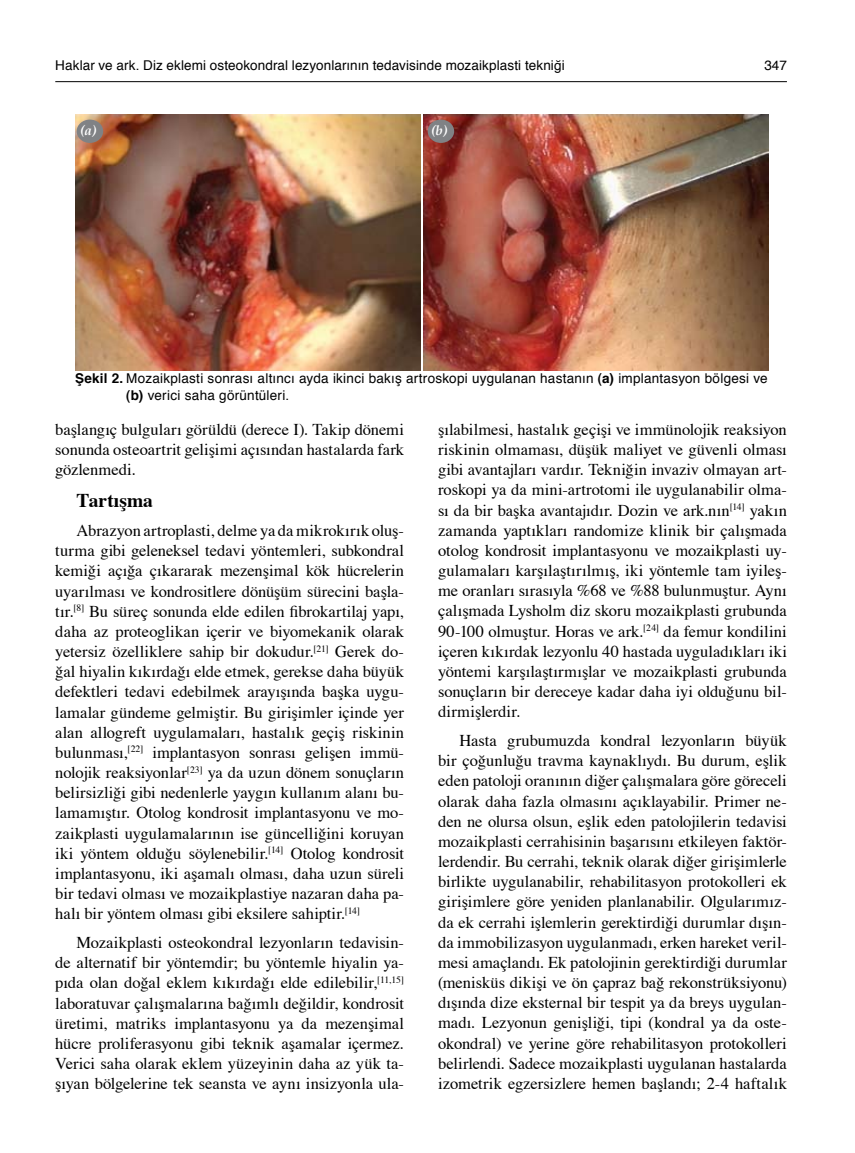
<style>
.page{position:relative;width:855px;height:1153px;background:#fff}
.page>*{position:absolute;margin:0;border:0;box-sizing:border-box;transform-origin:0 0}
.t1{font:700 19.5px "Times";letter-spacing:.005em;color:#000}
.t2{font:16.5px/20.1px "Times";color:#000;text-align:justify}
.t3{font:13.5px/16.2px "Helvetica";letter-spacing:.015em;color:#000}
.t4{font:italic 700 13.5px "Palatino";color:#fff}
.s1{font-weight:700}
</style>
<div class="page">
<hr style="left:55px;top:81px;width:732px;height:1px;background:#000">
<img style="left:75px;top:115px;width:345px;height:255px">
<img style="left:424px;top:115px;width:345px;height:255px">
<div style="left:77px;top:120px;width:26px;height:23px;background:#808285;border-radius:50%"></div>
<div style="left:428px;top:120px;width:26px;height:23px;background:#808285;border-radius:50%"></div>
<p class="t3" style="left:55px;top:56px;width:511px">Haklar ve ark. Diz eklemi osteokondral lezyonlarının tedavisinde mozaikplasti tekniği</p>
<p class="t3" style="left:764px;top:57px;width:24px">347</p>
<p class="t4" style="left:80px;top:119px;width:18px">(a)</p>
<p class="t4" style="left:431px;top:119px;width:17px">(b)</p>
<p class="t3" style="left:126px;top:370px;width:643px;text-indent:-51px"><span class="s1">Şekil 2.</span> Mozaikplasti sonrası altıncı ayda ikinci bakış artroskopi uygulanan hastanın <span class="s1">(a)</span> implantasyon bölgesi ve <span class="s1">(b)</span> verici saha görüntüleri.</p>
<p class="t2" style="left:55px;top:418px;width:350px">başlangıç bulguları görüldü (derece I). Takip dönemi sonunda osteoartrit gelişimi açısından hastalarda fark gözlenmedi.</p>
<p class="t1" style="left:77px;top:482px;width:78px">Tartışma</p>
<p class="t2" style="left:55px;top:519px;width:350px;text-indent:21px">Abrazyon artroplasti, delme ya da mikrokırık oluş&shy;turma gibi geleneksel tedavi yöntemleri, subkondral kemiği açığa çıkararak mezenşimal kök hücrelerin uyarılması ve kondrositlere dönüşüm sürecini başla&shy;tır.<sup>[8]</sup> Bu süreç sonunda elde edilen fibrokartilaj yapı, daha az proteoglikan içerir ve biyomekanik olarak yetersiz özelliklere sahip bir dokudur.<sup>[21]</sup> Gerek do&shy;ğal hiyalin kıkırdağı elde etmek, gerekse daha büyük defektleri tedavi edebilmek arayışında başka uygu&shy;lamalar gündeme gelmiştir. Bu girişimler içinde yer alan allogreft uygulamaları, hastalık geçiş riskinin bulunması,<sup>[22]</sup> implantasyon sonrası gelişen immü&shy;nolojik reaksiyonlar<sup>[23]</sup> ya da uzun dönem sonuçların belirsizliği gibi nedenlerle yaygın kullanım alanı bu&shy;lamamıştır. Otolog kondrosit implantasyonu ve mo&shy;zaikplasti uygulamalarının ise güncelliğini koruyan iki yöntem olduğu söylenebilir.<sup>[14]</sup> Otolog kondrosit implantasyonu, iki aşamalı olması, daha uzun süreli bir tedavi olması ve mozaikplastiye nazaran daha pa&shy;halı bir yöntem olması gibi eksilere sahiptir.<sup>[14]</sup></p>
<p class="t2" style="left:55px;top:930px;width:350px;text-indent:21px">Mozaikplasti osteokondral lezyonların tedavisin&shy;de alternatif bir yöntemdir; bu yöntemle hiyalin ya&shy;pıda olan doğal eklem kıkırdağı elde edilebilir,<sup>[11,15] </sup>laboratuvar çalışmalarına bağımlı değildir, kondrosit üretimi, matriks implantasyonu ya da mezenşimal hücre proliferasyonu gibi teknik aşamalar içermez.<br>Verici saha olarak eklem yüzeyinin daha az yük ta&shy;şıyan bölgelerine tek seansta ve aynı insizyonla ula-</p>
<p class="t2" style="left:438px;top:418px;width:350px">şılabilmesi, hastalık geçişi ve immünolojik reaksiyon riskinin olmaması, düşük maliyet ve güvenli olması gibi avantajları vardır. Tekniğin invaziv olmayan art&shy;roskopi ya da mini-artrotomi ile uygulanabilir olma&shy;sı da bir başka avantajıdır. Dozin ve ark.nın<sup>[14]</sup> yakın zamanda yaptıkları randomize klinik bir çalışmada otolog kondrosit implantasyonu ve mozaikplasti uy&shy;gulamaları karşılaştırılmış, iki yöntemle tam iyileş&shy;me oranları sırasıyla %68 ve %88 bulunmuştur. Aynı çalışmada Lysholm diz skoru mozaikplasti grubunda 90-100 olmuştur. Horas ve ark.<sup>[24]</sup> da femur kondilini içeren kıkırdak lezyonlu 40 hastada uyguladıkları iki yöntemi karşılaştırmışlar ve mozaikplasti grubunda sonuçların bir dereceye kadar daha iyi olduğunu bil&shy;dirmişlerdir.</p>
<p class="t2" style="left:438px;top:729px;width:350px;text-indent:21px">Hasta grubumuzda kondral lezyonların büyük bir çoğunluğu travma kaynaklıydı. Bu durum, eşlik eden patoloji oranının diğer çalışmalara göre göreceli olarak daha fazla olmasını açıklayabilir. Primer ne&shy;den ne olursa olsun, eşlik eden patolojilerin tedavisi mozaikplasti cerrahisinin başarısını etkileyen faktör&shy;lerdendir. Bu cerrahi, teknik olarak diğer girişimlerle birlikte uygulanabilir, rehabilitasyon protokolleri ek girişimlere göre yeniden planlanabilir. Olgularımız&shy;da ek cerrahi işlemlerin gerektirdiği durumlar dışın&shy;da immobilizasyon uygulanmadı, erken hareket veril&shy;mesi amaçlandı. Ek patolojinin gerektirdiği durumlar (menisküs dikişi ve ön çapraz bağ rekonstrüksiyonu) dışında dize eksternal bir tespit ya da breys uygulan&shy;madı. Lezyonun genişliği, tipi (kondral ya da oste&shy;okondral) ve yerine göre rehabilitasyon protokolleri belirlendi. Sadece mozaikplasti uygulanan hastalarda izometrik egzersizlere hemen başlandı; 2-4 haftalık</p>
</div>
